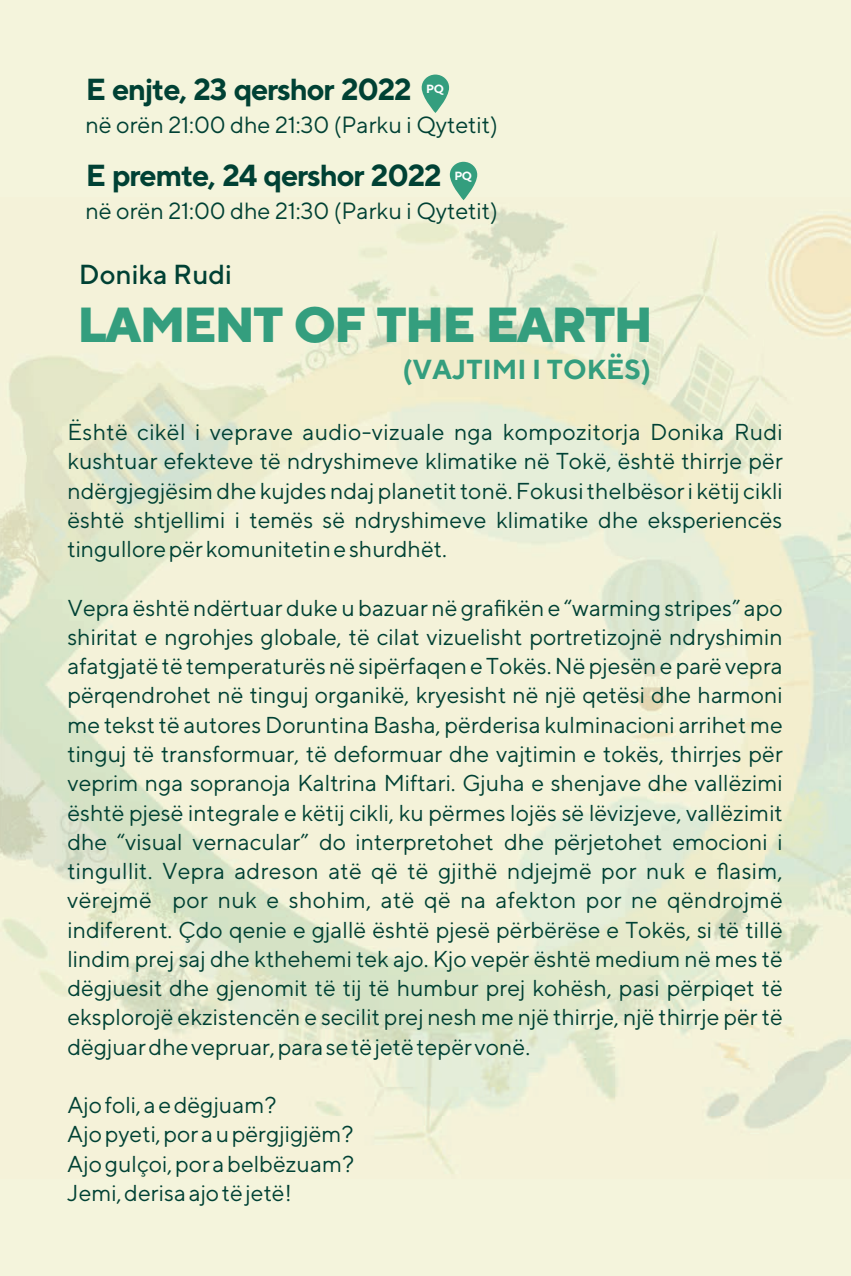
<style>
.page{position:relative;width:851px;height:1276px;background:#fff}
.page>*{position:absolute;margin:0;border:0;box-sizing:border-box;transform-origin:0 0}
.t1{font:800 49.25px "TT Norms";letter-spacing:-.035em;color:#349e7e}
.t2{font:700 30.5px "TT Norms";letter-spacing:-.04em;color:#004134}
.t3{font:700 27.5px "TT Norms";color:#349e7e}
.t4{font:500 27.5px "TT Norms";color:#004134}
.t5{font:23.5px "TT Norms";letter-spacing:-.005em;color:#004134}
.t6{font:23px/29.2px "TT Norms";color:#004134;text-align:justify}
.t7{font:700 11.75px "TT Norms";color:#fff}
</style>
<div class="page">
<div style="left:0;top:0;width:850px;height:1276px;background:#f4f4dc"></div>
<img style="left:0;top:208px;width:765px;height:792px">
<img style="left:765px;top:215px;width:85px;height:913px">
<img style="left:121px;top:1000px;width:646px;height:174px">
<svg style="left:421px;top:75px;width:28px;height:38px"></svg>
<svg style="left:450px;top:162px;width:27px;height:38px"></svg>
<h2 class="t2" style="left:86px;top:71px;width:327px">E enjte, 23 qershor 2022</h2>
<p class="t5" style="left:85px;top:110px;width:414px">në orën 21:00 dhe 21:30 (Parku i Qytetit)</p>
<h2 class="t2" style="left:86px;top:157px;width:357px">E premte, 24 qershor 2022</h2>
<p class="t7" style="left:426px;top:82px;width:19px">PQ</p>
<p class="t7" style="left:454px;top:169px;width:19px">PQ</p>
<p class="t5" style="left:85px;top:196px;width:414px">në orën 21:00 dhe 21:30 (Parku i Qytetit)</p>
<p class="t4" style="left:79px;top:257px;width:155px">Donika Rudi</p>
<h1 class="t1" style="left:77px;top:294px;width:577px">LAMENT OF THE EARTH</h1>
<p class="t3" style="left:402px;top:352px;width:250px">(VAJTIMI I TOKËS)</p>
<p class="t6" style="left:67px;top:417px;width:717px">Është cikël i veprave audio-vizuale nga kompozitorja Donika Rudi kushtuar efekteve të ndryshimeve klimatike në Tokë, është thirrje për ndërgjegjësim dhe kujdes ndaj planetit tonë. Fokusi thelbësor i këtij cikli është shtjellimi i temës së ndryshimeve klimatike dhe eksperiencës tingullore për komunitetin e shurdhët.</p>
<p class="t6" style="left:67px;top:592px;width:717px">Vepra është ndërtuar duke u bazuar në grafikën e “warming stripes” apo shiritat e ngrohjes globale, të cilat vizuelisht portretizojnë ndryshimin afatgjatë të temperaturës në sipërfaqen e Tokës. Në pjesën e parë vepra përqendrohet në tinguj organikë, kryesisht në një qetësi dhe harmoni me tekst të autores Doruntina Basha, përderisa kulminacioni arrihet me tinguj të transformuar, të deformuar dhe vajtimin e tokës, thirrjes për veprim nga sopranoja Kaltrina Miftari. Gjuha e shenjave dhe vallëzimi është pjesë integrale e këtij cikli, ku përmes lojës së lëvizjeve, vallëzimit dhe “visual vernacular” do interpretohet dhe përjetohet emocioni i tingullit. Vepra adreson atë që të gjithë ndjejmë por nuk e flasim, vërejmë por nuk e shohim, atë që na afekton por ne qëndrojmë indiferent. Çdo qenie e gjallë është pjesë përbërëse e Tokës, si të tillë lindim prej saj dhe kthehemi tek ajo. Kjo vepër është medium në mes të dëgjuesit dhe gjenomit të tij të humbur prej kohësh, pasi përpiqet të eksplorojë ekzistencën e secilit prej nesh me një thirrje, një thirrje për të dëgjuar dhe vepruar, para se të jetë tepër vonë.</p>
<p class="t6" style="left:67px;top:1090px;width:288px;text-align:left">Ajo foli, a e dëgjuam?<br>Ajo pyeti, por a u përgjigjëm?<br>Ajo gulçoi, por a belbëzuam?<br>Jemi, derisa ajo të jetë!</p>
</div>
